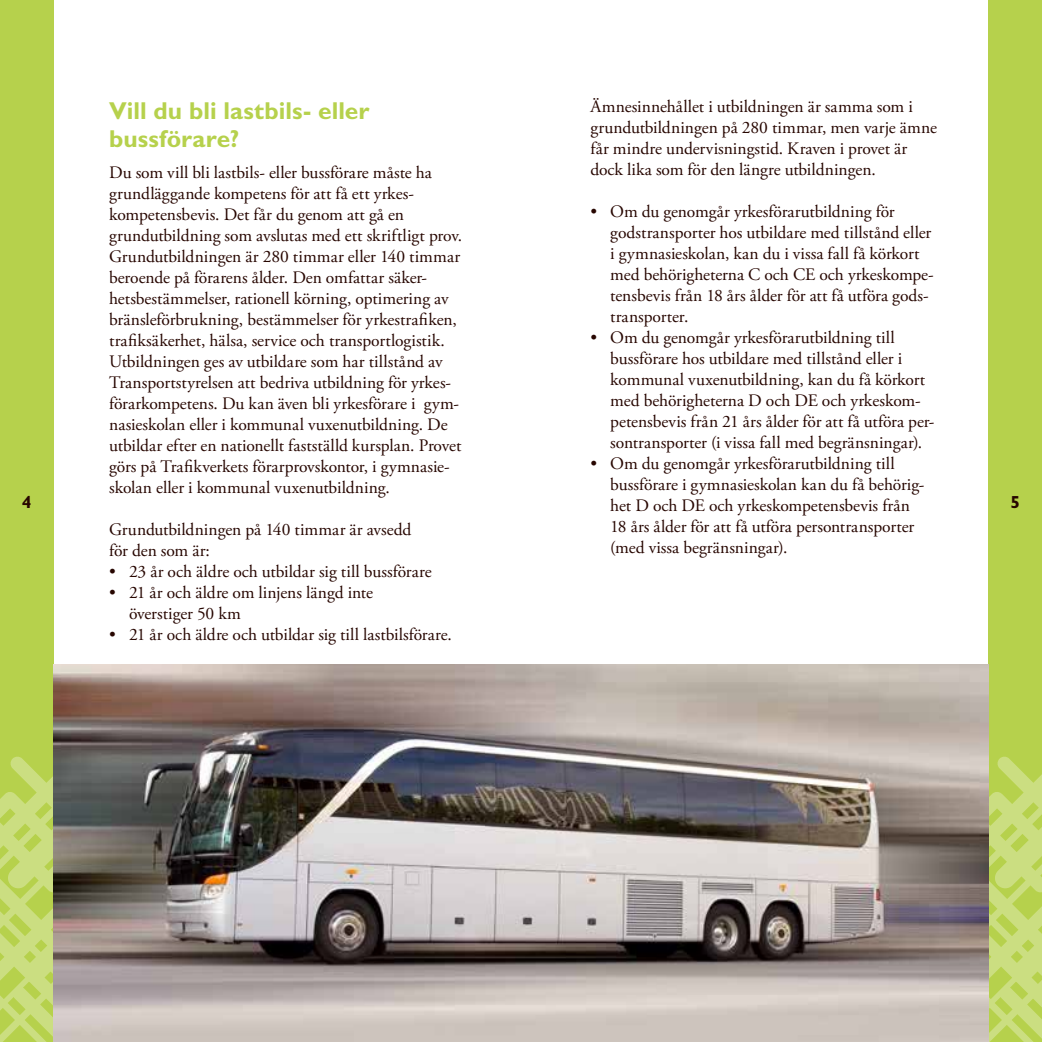
<style>
.page{position:relative;width:1042px;height:1042px;background:#fff}
.page>*{position:absolute;margin:0;border:0;box-sizing:border-box;transform-origin:0 0}
.t1{font:700 24.5px/28px "Gill Alt One";letter-spacing:.005em;color:#b6d14c}
.t2{font:17.5px/21px "Adobe Garamond Pro";color:#270600}
.t3{font:700 17.5px "Gill Alt One";color:#270600}
</style>
<div class="page">
<div style="left:0;top:0;width:54px;height:1042px;background:#b6d14c"></div>
<div style="left:988px;top:0;width:54px;height:1042px;background:#b6d14c"></div>
<svg style="left:0;top:734px;width:54px;height:308px"></svg>
<svg style="left:988px;top:734px;width:54px;height:308px;fill:#cbde81"></svg>
<img style="left:54px;top:665px;width:934px;height:377px">
<p class="t2" style="left:590px;top:96px;width:348px">Ämnesinnehållet i utbildningen är samma som i grundutbildningen på 280 timmar, men varje ämne får mindre undervisningstid. Kraven i provet är dock lika som för den längre utbildningen.</p>
<p class="t2" style="left:610px;top:201px;width:325px;text-indent:-20px">• Om du genomgår yrkesförarutbildning för godstransporter hos utbildare med tillstånd eller i gymnasieskolan, kan du i vissa fall få körkort med behörigheterna C och CE och yrkeskompe&shy;tensbevis från 18 års ålder för att få utföra gods&shy;transporter.</p>
<p class="t2" style="left:610px;top:327px;width:325px;text-indent:-20px">• Om du genomgår yrkesförarutbildning till bussförare hos utbildare med tillstånd eller i kommunal vuxenutbildning, kan du få körkort med behörigheterna D och DE och yrkeskom&shy;petensbevis från 21 års ålder för att få utföra per&shy;sontransporter (i vissa fall med begränsningar).</p>
<p class="t2" style="left:610px;top:453px;width:316px;text-indent:-20px">• Om du genomgår yrkesförarutbildning till bussförare i gymnasieskolan kan du få behörig&shy;het D och DE och yrkeskompetensbevis från 18 års ålder för att få utföra persontransporter (med vissa begränsningar).</p>
<h1 class="t1" style="left:109px;top:96px;width:262px">Vill du bli lastbils- eller bussförare?</h1>
<p class="t2" style="left:109px;top:162px;width:354px">Du som vill bli lastbils- eller bussförare måste ha grundläggande kompetens för att få ett yrkes&shy;kompetensbevis. Det får du genom att gå en grundutbildning som avslutas med ett skriftligt prov.<br>Grundutbildningen är 280 timmar eller 140 timmar beroende på förarens ålder. Den omfattar säker&shy;hetsbestämmelser, rationell körning, optimering av bränsleförbrukning, bestämmelser för yrkestrafiken, trafiksäkerhet, hälsa, service och transportlogistik.<br>Utbildningen ges av utbildare som har tillstånd av Transportstyrelsen att bedriva utbildning för yrkes&shy;förarkompetens. Du kan även bli yrkesförare i gym&shy;nasieskolan eller i kommunal vuxenutbildning. De utbildar efter en nationellt fastställd kursplan. Provet görs på Trafikverkets förarprovskontor, i gymnasie&shy;skolan eller i kommunal vuxenutbildning.</p>
<p class="t2" style="left:109px;top:519px;width:304px">Grundutbildningen på 140 timmar är avsedd för den som är:</p>
<p class="t2" style="left:109px;top:561px;width:324px">• 23 år och äldre och utbildar sig till bussförare</p>
<p class="t2" style="left:129px;top:582px;width:246px;text-indent:-20px">• 21 år och äldre om linjens längd inte överstiger 50 km</p>
<p class="t2" style="left:109px;top:624px;width:344px">• 21 år och äldre och utbildar sig till lastbilsförare.</p>
<p class="t3" style="left:22px;top:491px;width:11px">4</p>
<p class="t3" style="left:1010px;top:491px;width:11px">5</p>
</div>
